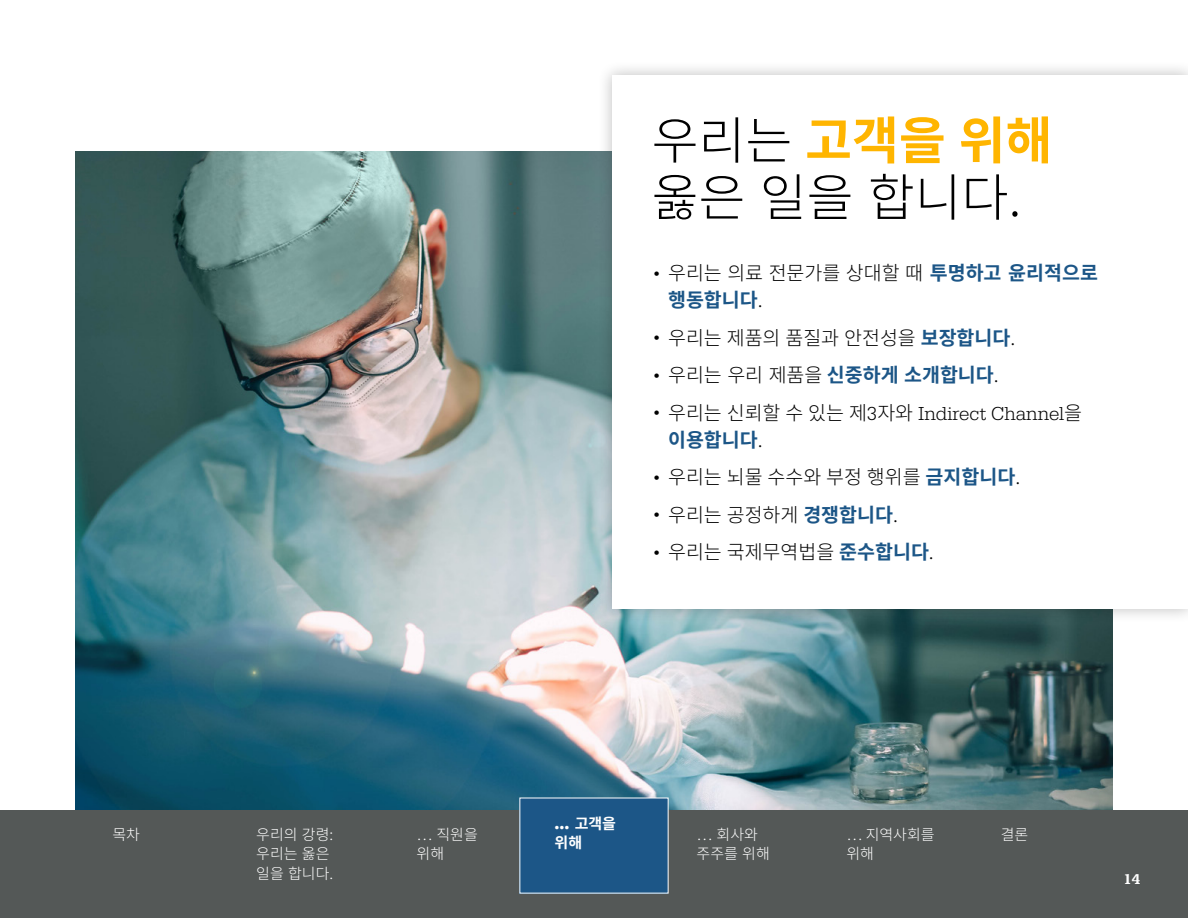
<style>
.page{position:relative;width:1188px;height:918px;background:#fff}
.page>*{position:absolute;margin:0;border:0;box-sizing:border-box;transform-origin:0 0}
.t1{font:300 51px/57px "Noto Sans CJ Kkr";color:#000}
.t2{font:300 19.5px/27px "Noto Sans CJ Kkr";color:#000}
.t3{font:300 19.5px "Egyptienne URW";color:#000}
.t4{font:700 19.5px "Noto Sans CJ Kkr";color:#1c5687}
.t5{font:300 15px/19.5px "Noto Sans CJ Kkr";color:#fff}
.t6{font:700 15px/19.5px "Noto Sans CJ Kkr";color:#fff}
.t7{font:900 15px "Humanist Slabserif 712 BT";color:#fff}
.s1{font-weight:700;color:#ffb500}
.s2{font-family:"Egyptienne URW";font-size:15.75px}
.s3{font-weight:700;color:#1c5687}
.s4{font-size:15.75px}
.s5{font-family:"Noto Sans CJ Kkr"}
.s6{font-weight:300;color:#000}
.s7{font-family:"Futura LT Pro"}
</style>
<div class="page">
<img style="left:75px;top:152px;width:1038px;height:658px">
<div style="left:597px;top:60px;width:591px;height:563px;background:#000;opacity:.25"></div>
<div style="left:612px;top:75px;width:576px;height:534px;background:#fff"></div>
<div style="left:0;top:810px;width:1188px;height:108px;background:#545857"></div>
<div style="left:520px;top:798px;width:148px;height:95px;background:#1c5687"></div>
<h1 class="t1" style="left:652px;top:113px;width:402px">우리는 <span class="s1">고객을 위해 </span>옳은 일을 합니다.</h1>
<p class="t2" style="left:668px;top:260px;width:431px;text-indent:-16px"><span class="s2">•</span> 우리는 의료 전문가를 상대할 때 <span class="s3">투명하고 윤리적으로 행동합니다</span>.</p>
<p class="t2" style="left:652px;top:324px;width:365px"><span class="s2">•</span> 우리는 제품의 품질과 안전성을 <span class="s3">보장합니다</span>.</p>
<p class="t2" style="left:652px;top:362px;width:349px"><span class="s2">•</span> 우리는 우리 제품을 <span class="s3">신중하게 소개합니다</span>.</p>
<p class="t3" style="left:652px;top:402px;width:432px"><span class="s4">•</span> <span class="s5">우리는 신뢰할 수 있는 제</span>3<span class="s5">자와</span> Indirect Channel<span class="s5">을</span></p>
<p class="t4" style="left:668px;top:428px;width:96px">이용합니다<span class="s6">.</span></p>
<p class="t2" style="left:652px;top:464px;width:370px"><span class="s2">•</span> 우리는 뇌물 수수와 부정 행위를 <span class="s3">금지합니다</span>.</p>
<p class="t2" style="left:652px;top:501px;width:248px"><span class="s2">•</span> 우리는 공정하게 <span class="s3">경쟁합니다</span>.</p>
<p class="t2" style="left:652px;top:539px;width:284px"><span class="s2">•</span> 우리는 국제무역법을 <span class="s3">준수합니다</span>.</p>
<p class="t6" style="left:555px;top:814px;width:63px"><span class="s7">…</span> 고객을 위해</p>
<p class="t5" style="left:112px;top:825px;width:29px">목차</p>
<p class="t5" style="left:256px;top:825px;width:78px">우리의 강령: 우리는 옳은 일을 합니다.</p>
<p class="t5" style="left:557px;top:825px;width:63px">… 고객을 위해</p>
<p class="t5" style="left:697px;top:825px;width:75px">… 회사와 주주를 위해</p>
<p class="t5" style="left:846px;top:825px;width:90px">… 지역사회를 위해</p>
<p class="t5" style="left:417px;top:825px;width:63px">… 직원을</p>
<p class="t5" style="left:1001px;top:825px;width:29px">결론</p>
<p class="t5" style="left:417px;top:844px;width:29px">위해</p>
<p class="t7" style="left:1123px;top:870px;width:18px">14</p>
</div>
